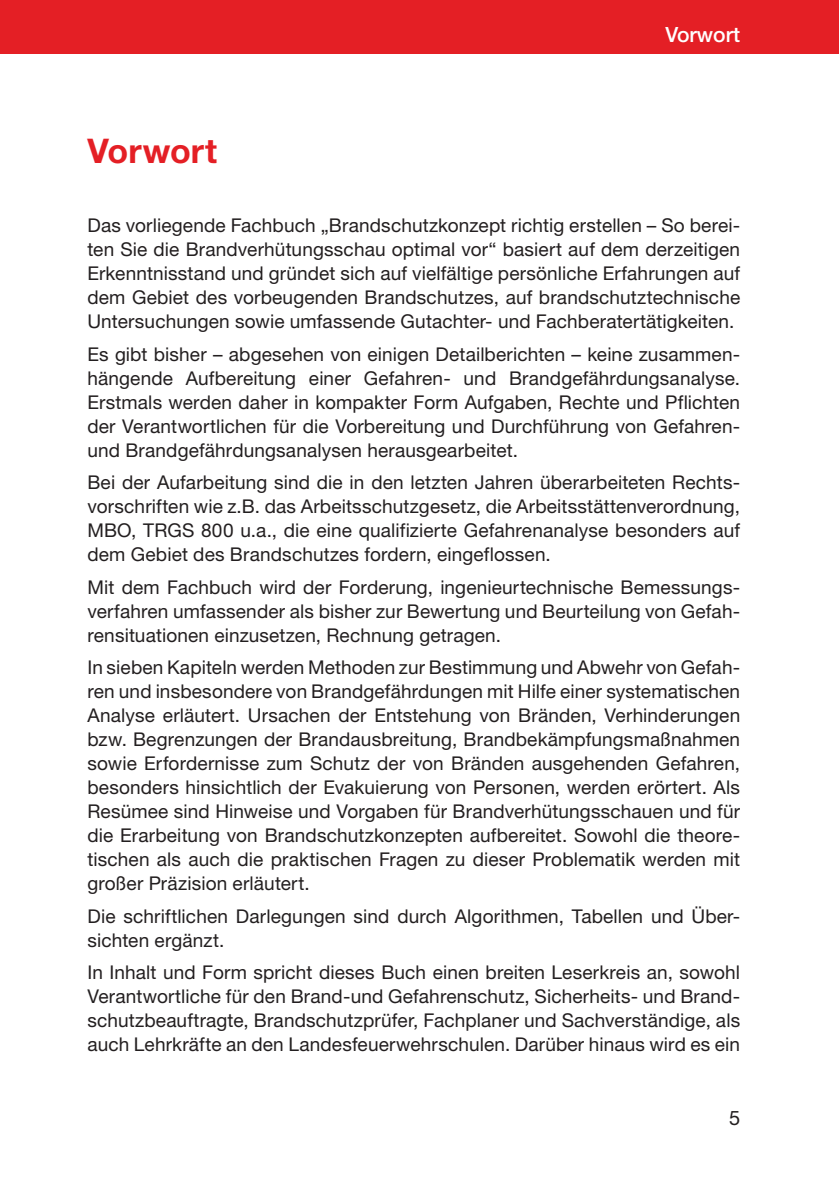
<style>
.page{position:relative;width:839px;height:1184px;background:#fff}
.page>*{position:absolute;margin:0;border:0;box-sizing:border-box;transform-origin:0 0}
.t1{font:700 34px "Helvetica Neue LT Std";letter-spacing:.005em;color:#e41f25}
.t2{font:500 21px "Helvetica Neue LT Std";color:#fff}
.t3{font:20px "Helvetica Neue LT Std";color:#231f20}
.t4{font:19px/24px "Helvetica Neue LT Std";letter-spacing:.005em;color:#231f20;text-align:justify}
</style>
<div class="page">
<div style="left:0;top:0;width:838px;height:53px;background:#e41f25"></div>
<h1 class="t1" style="left:87px;top:130px;width:131px">Vorwort</h1>
<p class="t2" style="left:665px;top:22px;width:76px">Vorwort</p>
<p class="t4" style="left:87px;top:213px;width:654px">Das vorliegende Fachbuch „Brandschutzkonzept richtig erstellen – So berei&shy;ten Sie die Brandverhütungsschau optimal vor“ basiert auf dem derzeitigen Erkenntnisstand und gründet sich auf vielfältige persönliche Erfahrungen auf dem Gebiet des vorbeugenden Brandschutzes, auf brandschutztechnische Untersuchungen sowie umfassende Gutachter- und Fachberatertätigkeiten.</p>
<p class="t4" style="left:87px;top:341px;width:653px">Es gibt bisher – abgesehen von einigen Detailberichten – keine zusammen&shy;hängende Aufbereitung einer Gefahren- und Brandgefährdungsanalyse.<br>Erstmals werden daher in kompakter Form Aufgaben, Rechte und Pflichten der Verantwortlichen für die Vorbereitung und Durchführung von Gefahren&shy;und Brandgefährdungsanalysen herausgearbeitet.</p>
<p class="t4" style="left:87px;top:470px;width:653px">Bei der Aufarbeitung sind die in den letzten Jahren überarbeiteten Rechts&shy;vorschriften wie z.B. das Arbeitsschutzgesetz, die Arbeitsstättenverordnung, MBO, TRGS 800 u.a., die eine qualifizierte Gefahrenanalyse besonders auf dem Gebiet des Brandschutzes fordern, eingeflossen.</p>
<p class="t4" style="left:87px;top:574px;width:653px">Mit dem Fachbuch wird der Forderung, ingenieurtechnische Bemessungs&shy;verfahren umfassender als bisher zur Bewertung und Beurteilung von Gefah&shy;rensituationen einzusetzen, Rechnung getragen.</p>
<p class="t4" style="left:87px;top:655px;width:654px">In sieben Kapiteln werden Methoden zur Bestimmung und Abwehr von Gefah&shy;ren und insbesondere von Brandgefährdungen mit Hilfe einer systematischen Analyse erläutert. Ursachen der Entstehung von Bränden, Verhinderungen bzw. Begrenzungen der Brandausbreitung, Brandbekämpfungsmaßnahmen sowie Erfordernisse zum Schutz der von Bränden ausgehenden Gefahren, besonders hinsichtlich der Evakuierung von Personen, werden erörtert. Als Resümee sind Hinweise und Vorgaben für Brandverhütungsschauen und für die Erarbeitung von Brandschutzkonzepten aufbereitet. Sowohl die theore&shy;tischen als auch die praktischen Fragen zu dieser Problematik werden mit großer Präzision erläutert.</p>
<p class="t4" style="left:87px;top:903px;width:653px">Die schriftlichen Darlegungen sind durch Algorithmen, Tabellen und Über&shy;sichten ergänzt.</p>
<p class="t4" style="left:87px;top:960px;width:653px">In Inhalt und Form spricht dieses Buch einen breiten Leserkreis an, sowohl Verantwortliche für den Brand-und Gefahrenschutz, Sicherheits- und Brand&shy;schutzbeauftragte, Brandschutzprüfer, Fachplaner und Sachverständige, als auch Lehrkräfte an den Landesfeuerwehrschulen. Darüber hinaus wird es ein</p>
<p class="t3" style="left:728px;top:1106px;width:13px">5</p>
</div>
